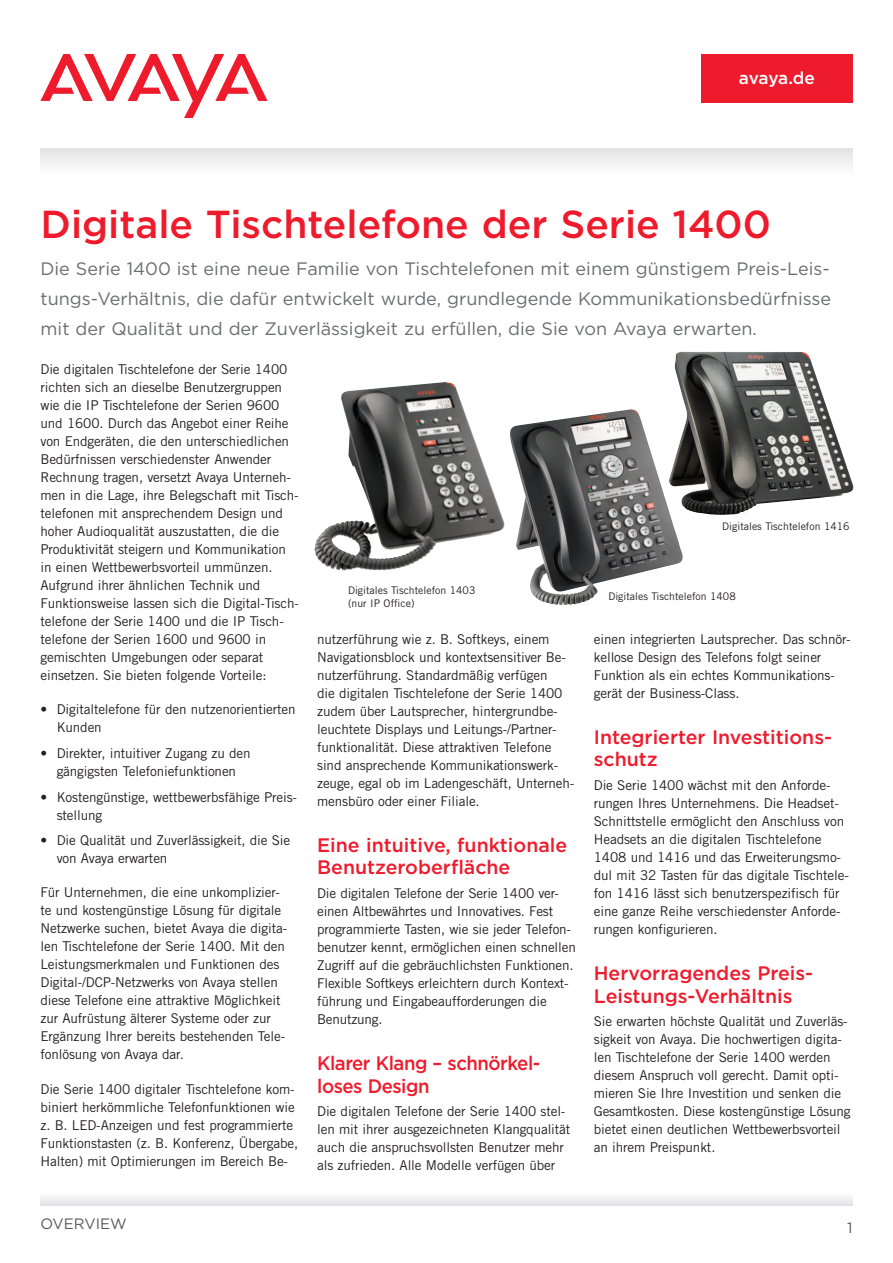
<style>
.page{position:relative;width:893px;height:1263px;background:#fff}
.page>*{position:absolute;margin:0;border:0;box-sizing:border-box;transform-origin:0 0}
.overview_title{font:500 39px "Gotham";color:#ee1b2c}
.sub_head_PMS_485_cmy{font:500 19.5px/22.5px "Gotham";color:#ee1b2c}
.sub_head_PMS_485_cmy-2{font:500 19.5px/22.5px "Gotham";letter-spacing:-.025em;color:#ee1b2c;scale:.95 1}
.intro{font:18px/30px "Gotham";color:#6c6d70;text-align:justify}
.Collateral_Box{font:500 17.25px "Gotham";letter-spacing:-.02em;color:#fff}
.Collateral_ID{font:15px "Gotham";color:#57585a}
.page_number{font:15px "Gotham";color:#57585a}
.body_copy_modified{font:13.5px/18px "Trade Gothic";letter-spacing:-.01em;color:#231f20}
.bullet_body{font:13.5px/18px "Trade Gothic";letter-spacing:-.01em;color:#231f20}
.t1{font:10.5px/13.5px "Trade Gothic";color:#231f20}
</style>
<div class="page">
<svg style="left:40px;top:54px;width:228px;height:64px"></svg>
<div style="left:40px;top:148px;width:812px;height:27px;background:linear-gradient(to right,#f0f0f1,#f0f0f1)"></div>
<div style="left:40px;top:1191px;width:812px;height:14px;background:#f2f3f3"></div>
<div style="left:701px;top:54px;width:151px;height:49px;background:#ee1b2c"></div>
<img style="left:674px;top:351px;width:180px;height:164px">
<img style="left:315px;top:389px;width:183px;height:182px">
<img style="left:510px;top:409px;width:173px;height:196px">
<p class="Collateral_Box" style="left:739px;top:68px;width:77px">avaya.de</p>
<p class="overview_title" style="left:40px;top:202px;width:732px">Digitale Tischtelefone der Serie 1400</p>
<p class="intro" style="left:40px;top:253px;width:792px">Die Serie 1400 ist eine neue Familie von Tischtelefonen mit einem günstigem Preis-Leis&shy;tungs-Verhältnis, die dafür entwickelt wurde, grundlegende Kommunikationsbedürfnisse mit der Qualität und der Zuverlässigkeit zu erfüllen, die Sie von Avaya erwarten.</p>
<p class="body_copy_modified" style="left:40px;top:360px;width:260px">Die digitalen Tischtelefone der Serie 1400 richten sich an dieselbe Benutzergruppen wie die IP Tischtelefone der Serien 9600 und 1600. Durch das Angebot einer Reihe von Endgeräten, die den unterschiedlichen Bedürfnissen verschiedenster Anwender Rechnung tragen, versetzt Avaya Unterneh&shy;men in die Lage, ihre Belegschaft mit Tisch&shy;telefonen mit ansprechendem Design und hoher Audioqualität auszustatten, die die Produktivität steigern und Kommunikation in einen Wettbewerbsvorteil ummünzen.<br>Aufgrund ihrer ähnlichen Technik und Funktionsweise lassen sich die Digital-Tisch&shy;telefone der Serie 1400 und die IP Tisch&shy;telefone der Serien 1600 und 9600 in gemischten Umgebungen oder separat einsetzen. Sie bieten folgende Vorteile:</p>
<p class="bullet_body" style="left:57px;top:700px;width:241px;text-indent:-16px">• Digitaltelefone für den nutzenorientierten<br>Kunden</p>
<p class="bullet_body" style="left:40px;top:744px;width:212px;text-align:center">• Direkter, intuitiver Zugang zu den gängigsten Telefoniefunktionen</p>
<p class="bullet_body" style="left:57px;top:787px;width:242px;text-indent:-16px">• Kostengünstige, wettbewerbsfähige Preis&shy;stellung</p>
<p class="bullet_body" style="left:57px;top:831px;width:235px;text-indent:-16px">• Die Qualität und Zuverlässigkeit, die Sie von Avaya erwarten</p>
<p class="body_copy_modified" style="left:40px;top:883px;width:248px">Für Unternehmen, die eine unkomplizier&shy;te und kostengünstige Lösung für digitale Netzwerke suchen, bietet Avaya die digita&shy;len Tischtelefone der Serie 1400. Mit den Leistungsmerkmalen und Funktionen des Digital-/DCP-Netzwerks von Avaya stellen diese Telefone eine attraktive Möglichkeit zur Aufrüstung älterer Systeme oder zur Ergänzung Ihrer bereits bestehenden Tele&shy;fonlösung von Avaya dar.</p>
<p class="body_copy_modified" style="left:40px;top:1079px;width:259px">Die Serie 1400 digitaler Tischtelefone kom&shy;biniert herkömmliche Telefonfunktionen wie z. B. LED-Anzeigen und fest programmierte Funktionstasten (z. B. Konferenz, Übergabe, Halten) mit Optimierungen im Bereich Be-</p>
<p class="Collateral_ID" style="left:40px;top:1215px;width:88px">OVERVIEW</p>
<p class="t1" style="left:348px;top:583px;width:129px">Digitales Tischtelefon 1403 (nur IP Office)</p>
<p class="body_copy_modified" style="left:317px;top:630px;width:259px">nutzerführung wie z. B. Softkeys, einem Navigationsblock und kontextsensitiver Be&shy;nutzerführung. Standardmäßig verfügen<br>die digitalen Tischtelefone der Serie 1400 zudem über Lautsprecher, hintergrundbe&shy;leuchtete Displays und Leitungs-/Partner&shy;funktionalität. Diese attraktiven Telefone sind ansprechende Kommunikationswerk&shy;zeuge, egal ob im Ladengeschäft, Unterneh&shy;mensbüro oder einer Filiale.</p>
<p class="sub_head_PMS_485_cmy" style="left:317px;top:833px;width:252px">Eine intuitive, funktionale<br>Benutzeroberfläche</p>
<p class="body_copy_modified" style="left:317px;top:884px;width:260px">Die digitalen Telefone der Serie 1400 ver&shy;einen Altbewährtes und Innovatives. Fest programmierte Tasten, wie sie jeder Telefon&shy;benutzer kennt, ermöglichen einen schnellen Zugriff auf die gebräuchlichsten Funktionen.<br>Flexible Softkeys erleichtern durch Kontext&shy;führung und Eingabeaufforderungen die Benutzung.</p>
<p class="sub_head_PMS_485_cmy-2" style="left:317px;top:1051px;width:237px">Klarer Klang – schnörkel&shy;loses Design</p>
<p class="body_copy_modified" style="left:317px;top:1102px;width:255px">Die digitalen Telefone der Serie 1400 stel&shy;len mit ihrer ausgezeichneten Klangqualität auch die anspruchsvollsten Benutzer mehr als zufrieden. Alle Modelle verfügen über</p>
<p class="t1" style="left:722px;top:520px;width:129px">Digitales Tischtelefon 1416</p>
<p class="t1" style="left:608px;top:590px;width:129px">Digitales Tischtelefon 1408</p>
<p class="body_copy_modified" style="left:594px;top:630px;width:258px">einen integrierten Lautsprecher. Das schnör&shy;kellose Design des Telefons folgt seiner Funktion als ein echtes Kommunikations&shy;gerät der Business-Class.</p>
<p class="sub_head_PMS_485_cmy" style="left:594px;top:725px;width:240px">Integrierter Investitions&shy;schutz</p>
<p class="body_copy_modified" style="left:594px;top:776px;width:257px">Die Serie 1400 wächst mit den Anforde&shy;rungen Ihres Unternehmens. Die Headset-Schnittstelle ermöglicht den Anschluss von Headsets an die digitalen Tischtelefone 1408 und 1416 und das Erweiterungsmo&shy;dul mit 32 Tasten für das digitale Tischtele&shy;fon 1416 lässt sich benutzerspezifisch für eine ganze Reihe verschiedenster Anforde&shy;rungen konfigurieren.</p>
<p class="sub_head_PMS_485_cmy" style="left:594px;top:961px;width:221px">Hervorragendes Preis-<br>Leistungs-Verhältnis</p>
<p class="body_copy_modified" style="left:594px;top:1012px;width:258px">Sie erwarten höchste Qualität und Zuverläs&shy;sigkeit von Avaya. Die hochwertigen digita&shy;len Tischtelefone der Serie 1400 werden diesem Anspruch voll gerecht. Damit opti&shy;mieren Sie Ihre Investition und senken die Gesamtkosten. Diese kostengünstige Lösung bietet einen deutlichen Wettbewerbsvorteil an ihrem Preispunkt.</p>
<p class="page_number" style="left:847px;top:1219px;width:7px">1</p>
</div>
